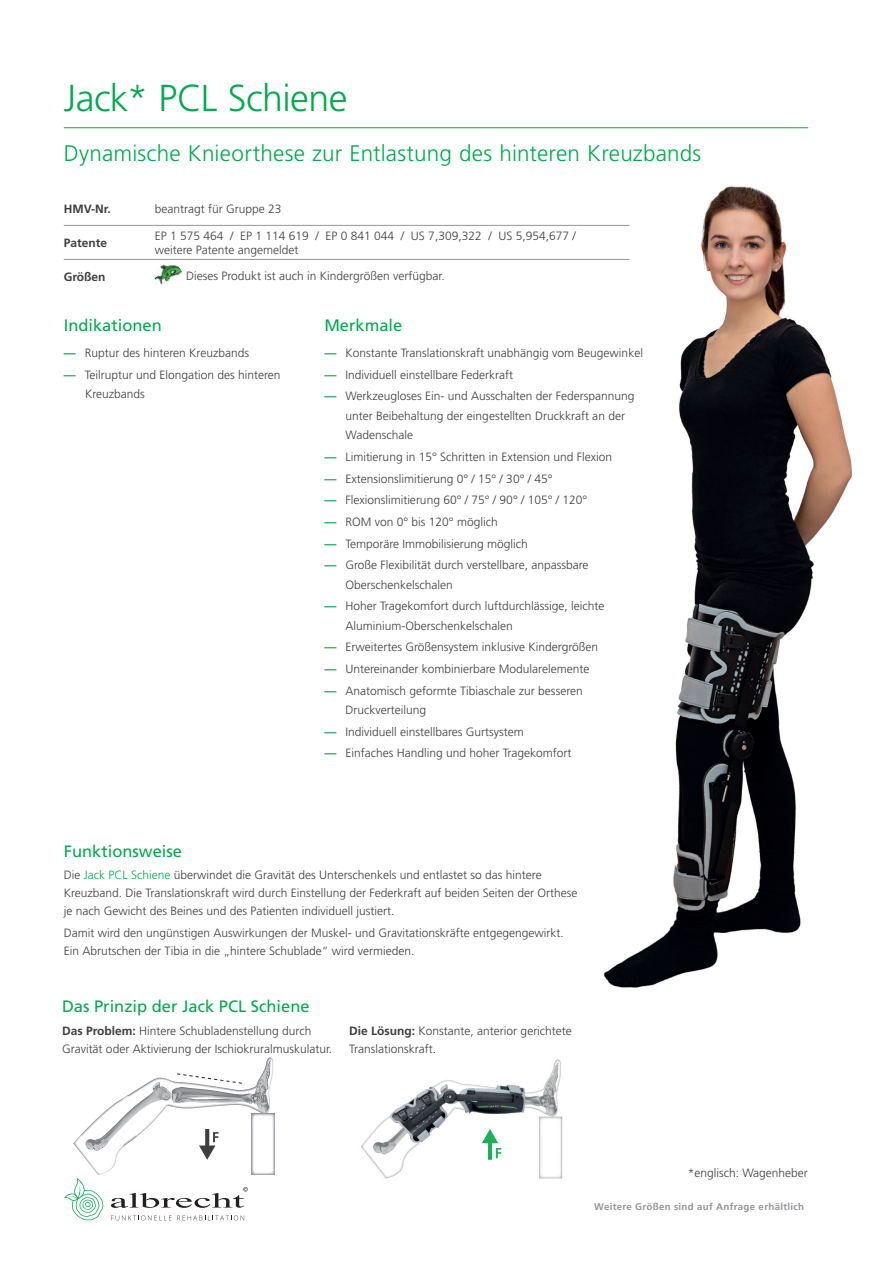
<style>
.page{position:relative;width:893px;height:1263px;background:#fff}
.page>*{position:absolute;margin:0;border:0;box-sizing:border-box;transform-origin:0 0}
.t1{font:300 37.5px "Frutiger LT Std";letter-spacing:-.015em;color:#00ab4d}
.t2{font:300 22.5px "Frutiger LT Std";letter-spacing:.005em;color:#00ab4d}
.t3{font:16.5px "Frutiger LT Std";color:#00ab4d}
.t4{font:300 12px/19.5px "Frutiger LT Std";color:#3e3e3f}
.t5{font:700 12px "Frutiger LT Std";color:#3e3e3f}
.t6{font:700 9.75px "Frutiger LT Std";letter-spacing:.03em;color:#939598}
.s1{font-weight:700;color:#00ab4d}
.s2{color:#00ab4d}
.s3{font-weight:700}
</style>
<div class="page">
<svg style="left:64px;top:1178px;width:39px;height:42px"></svg>
<svg style="left:111px;top:1215px;width:133px;height:5px"></svg>
<svg style="left:111px;top:1187px;width:137px;height:21px"></svg>
<img style="left:498px;top:128px;width:354px;height:860px">
<hr style="left:64px;top:225px;width:91px;height:1px;background:#939598">
<hr style="left:155px;top:225px;width:474px;height:1px;background:#939598">
<hr style="left:64px;top:259px;width:91px;height:1px;background:#939598">
<hr style="left:155px;top:259px;width:474px;height:1px;background:#939598">
<img style="left:155px;top:264px;width:28px;height:21px">
<img style="left:267px;top:1057px;width:6px;height:24px">
<img style="left:80px;top:1129px;width:6px;height:7px">
<img style="left:73px;top:1136px;width:43px;height:39px">
<img style="left:251px;top:1114px;width:23px;height:61px">
<svg style="left:86px;top:1060px;width:185px;height:100px"></svg>
<img style="left:361px;top:1059px;width:202px;height:120px">
<svg style="left:482px;top:1129px;width:19px;height:31px"></svg>
<hr style="left:64px;top:127px;width:744px;height:1px;background:#00ab4d">
<h1 class="t1" style="left:64px;top:77px;width:285px">Jack* PCL Schiene</h1>
<h2 class="t2" style="left:64px;top:141px;width:639px">Dynamische Knieorthese zur Entlastung des hinteren Kreuzbands</h2>
<p class="t5" style="left:64px;top:202px;width:48px">HMV-Nr.</p>
<p class="t4" style="left:155px;top:199px;width:128px">beantragt für Gruppe 23</p>
<p class="t5" style="left:64px;top:236px;width:45px">Patente</p>
<p class="t4" style="left:155px;top:228px;width:422px;line-height:14.4px">EP 1 575 464 / EP 1 114 619 / EP 0 841 044 / US 7,309,322 / US 5,954,677 / weitere Patente angemeldet</p>
<p class="t5" style="left:64px;top:270px;width:43px">Größen</p>
<p class="t4" style="left:186px;top:266px;width:260px">Dieses Produkt ist auch in Kindergrößen verfügbar.</p>
<h3 class="t3" style="left:64px;top:316px;width:100px">Indikationen</h3>
<p class="t4" style="left:64px;top:343px;width:187px"><span class="s1">—</span> Ruptur des hinteren Kreuzbands</p>
<p class="t4" style="left:85px;top:365px;width:197px;text-indent:-21px"><span class="s1">—</span> Teilruptur und Elongation des hinteren<br>Kreuzbands</p>
<h3 class="t3" style="left:324px;top:316px;width:79px">Merkmale</h3>
<p class="t4" style="left:324px;top:343px;width:320px"><span class="s1">—</span> Konstante Translationskraft unabhängig vom Beugewinkel</p>
<p class="t4" style="left:324px;top:365px;width:190px"><span class="s1">—</span> Individuell einstellbare Federkraft</p>
<p class="t4" style="left:346px;top:387px;width:290px;text-indent:-21px"><span class="s1">—</span> Werkzeugloses Ein- und Ausschalten der Federspannung unter Beibehaltung der eingestellten Druckkraft an der<br>Wadenschale</p>
<p class="t4" style="left:324px;top:447px;width:289px"><span class="s1">—</span> Limitierung in 15° Schritten in Extension und Flexion</p>
<p class="t4" style="left:324px;top:469px;width:230px"><span class="s1">—</span> Extensionslimitierung 0° / 15° / 30° / 45°</p>
<p class="t4" style="left:324px;top:491px;width:265px"><span class="s1">—</span> Flexionslimitierung 60° / 75° / 90° / 105° / 120°</p>
<p class="t4" style="left:324px;top:512px;width:175px"><span class="s1">—</span> ROM von 0° bis 120° möglich</p>
<p class="t4" style="left:324px;top:534px;width:205px"><span class="s1">—</span> Temporäre Immobilisierung möglich</p>
<p class="t4" style="left:346px;top:555px;width:244px;text-indent:-21px"><span class="s1">—</span> Große Flexibilität durch verstellbare, anpassbare<br>Oberschenkelschalen</p>
<p class="t4" style="left:346px;top:597px;width:260px;text-indent:-21px"><span class="s1">—</span> Hoher Tragekomfort durch luftdurchlässige, leichte<br>Aluminium-Oberschenkelschalen</p>
<p class="t4" style="left:324px;top:638px;width:275px"><span class="s1">—</span> Erweitertes Größensystem inklusive Kindergrößen</p>
<p class="t4" style="left:324px;top:659px;width:267px"><span class="s1">—</span> Untereinander kombinierbare Modularelemente</p>
<p class="t4" style="left:346px;top:681px;width:239px;text-indent:-21px"><span class="s1">—</span> Anatomisch geformte Tibiaschale zur besseren<br>Druckverteilung</p>
<p class="t4" style="left:324px;top:722px;width:201px"><span class="s1">—</span> Individuell einstellbares Gurtsystem</p>
<p class="t4" style="left:324px;top:744px;width:249px"><span class="s1">—</span> Einfaches Handling und hoher Tragekomfort</p>
<h3 class="t3" style="left:64px;top:841px;width:120px">Funktionsweise</h3>
<p class="t4" style="left:64px;top:866px;width:515px;line-height:18px">Die <span class="s2">Jack PCL Schiene</span> überwindet die Gravität des Unterschenkels und entlastet so das hintere<br>Kreuzband. Die Translationskraft wird durch Einstellung der Federkraft auf beiden Seiten der Orthese je nach Gewicht des Beines und des Patienten individuell justiert.</p>
<p class="t4" style="left:64px;top:924px;width:501px;line-height:18px">Damit wird den ungünstigen Auswirkungen der Muskel- und Gravitationskräfte entgegengewirkt.<br>Ein Abrutschen der Tibia in die „hintere Schublade“ wird vermieden.</p>
<h3 class="t3" style="left:62px;top:997px;width:249px">Das Prinzip der Jack PCL Schiene</h3>
<p class="t4" style="left:62px;top:1022px;width:272px;line-height:18px"><span class="s3">Das Problem:</span> Hintere Schubladenstellung durch<br>Gravität oder Aktivierung der Ischiokruralmuskulatur.</p>
<p class="t4" style="left:349px;top:1022px;width:224px;line-height:18px"><span class="s3">Die Lösung:</span> Konstante, anterior gerichtete<br>Translationskraft.</p>
<p class="t4" style="left:688px;top:1164px;width:122px">*englisch: Wagenheber</p>
<p class="t6" style="left:594px;top:1201px;width:211px">Weitere Größen sind auf Anfrage erhältlich</p>
</div>
